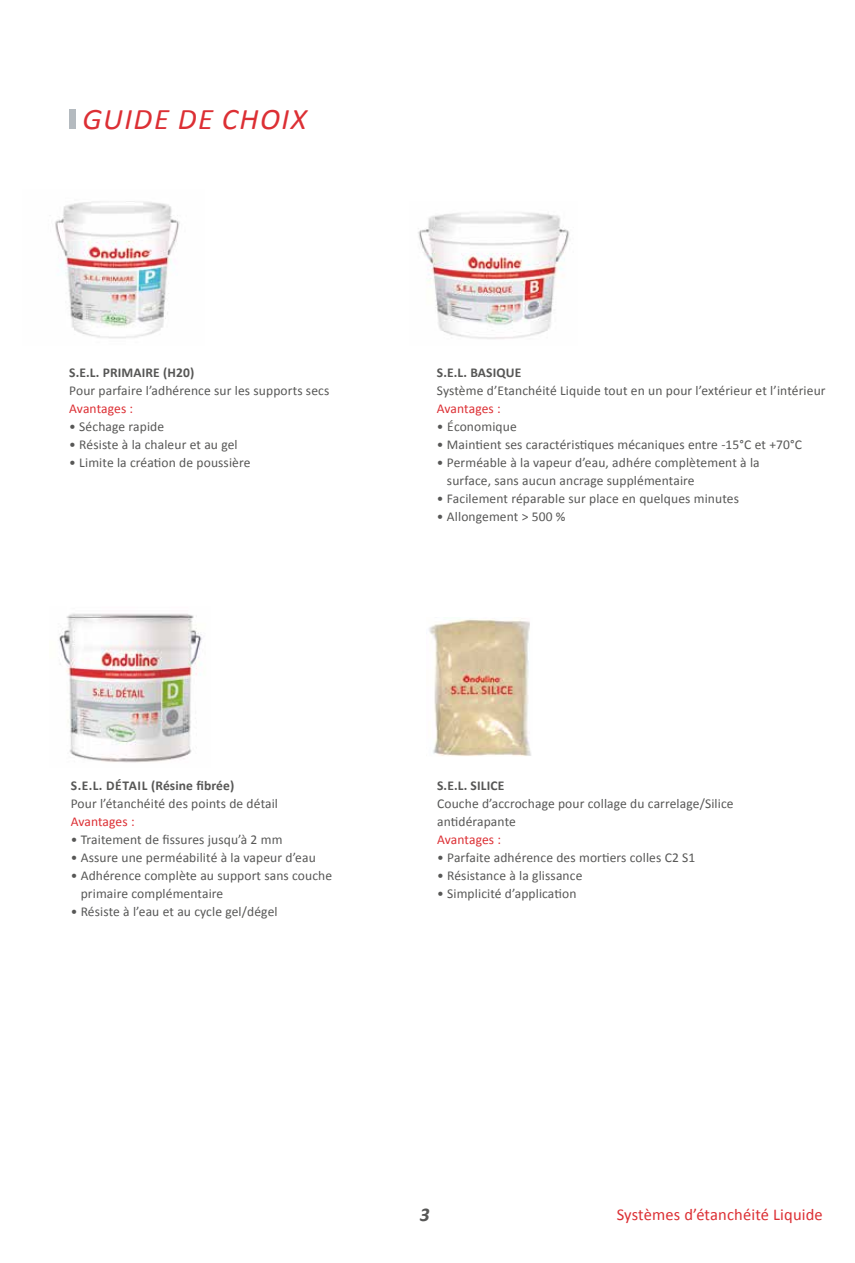
<style>
.page{position:relative;width:855px;height:1263px;background:#fff}
.page>*{position:absolute;margin:0;border:0;box-sizing:border-box;transform-origin:0 0}
.t1{font:italic 30px "Calibri";letter-spacing:.05em;color:#dc2f34}
.t2{font:italic 700 19.5px "Calibri";color:#575756}
.t3{font:16.5px "Calibri";letter-spacing:.01em;color:#dc2f34}
.t4{font:13.5px/18px "Calibri";letter-spacing:.01em;color:#575756}
.t5{font:700 13.5px "Calibri";letter-spacing:.01em;color:#575756}
.t6{font:13.5px "Calibri";color:#dc2f34}
</style>
<div class="page">
<div style="left:69px;top:110px;width:7px;height:19px;background:#b4babf"></div>
<img style="left:59px;top:613px;width:143px;height:150px">
<img style="left:55px;top:201px;width:125px;height:138px">
<img style="left:418px;top:212px;width:152px;height:127px">
<img style="left:429px;top:618px;width:102px;height:138px">
<h1 class="t1" style="left:82px;top:98px;width:226px">GUIDE DE CHOIX</h1>
<p class="t5" style="left:69px;top:364px;width:127px">S.E.L. PRIMAIRE (H20)</p>
<p class="t4" style="left:69px;top:381px;width:261px">Pour parfaire l’adhérence sur les supports secs</p>
<p class="t6" style="left:69px;top:400px;width:65px">Avantages :</p>
<p class="t4" style="left:69px;top:417px;width:96px">• Séchage rapide</p>
<p class="t4" style="left:69px;top:435px;width:170px">• Résiste à la chaleur et au gel</p>
<p class="t4" style="left:69px;top:453px;width:183px">• Limite la création de poussière</p>
<p class="t5" style="left:71px;top:777px;width:165px">S.E.L. DÉTAIL (Résine fibrée)</p>
<p class="t4" style="left:71px;top:794px;width:209px">Pour l’étanchéité des points de détail</p>
<p class="t6" style="left:71px;top:813px;width:65px">Avantages :</p>
<p class="t4" style="left:71px;top:830px;width:213px">• Traitement de fissures jusqu’à 2 mm</p>
<p class="t4" style="left:71px;top:848px;width:247px">• Assure une perméabilité à la vapeur d’eau</p>
<p class="t4" style="left:81px;top:866px;width:253px;text-indent:-10px">• Adhérence complète au support sans couche primaire complémentaire</p>
<p class="t4" style="left:71px;top:902px;width:208px">• Résiste à l’eau et au cycle gel/dégel</p>
<p class="t5" style="left:437px;top:364px;width:86px">S.E.L. BASIQUE</p>
<p class="t4" style="left:437px;top:381px;width:390px">Système d’Etanchéité Liquide tout en un pour l’extérieur et l’intérieur</p>
<p class="t6" style="left:437px;top:400px;width:65px">Avantages :</p>
<p class="t4" style="left:437px;top:417px;width:81px">• Économique</p>
<p class="t4" style="left:437px;top:435px;width:367px">• Maintient ses caractéristiques mécaniques entre -15°C et +70°C</p>
<p class="t4" style="left:447px;top:453px;width:314px;text-indent:-10px">• Perméable à la vapeur d’eau, adhére complètement à la surface, sans aucun ancrage supplémentaire</p>
<p class="t4" style="left:437px;top:489px;width:304px">• Facilement réparable sur place en quelques minutes</p>
<p class="t4" style="left:437px;top:507px;width:130px">• Allongement &gt; 500 %</p>
<p class="t5" style="left:437px;top:777px;width:69px">S.E.L. SILICE</p>
<p class="t4" style="left:437px;top:794px;width:298px">Couche d’accrochage pour collage du carrelage/Silice antidérapante</p>
<p class="t6" style="left:437px;top:831px;width:65px">Avantages :</p>
<p class="t4" style="left:437px;top:848px;width:260px">• Parfaite adhérence des mortiers colles C2 S1</p>
<p class="t4" style="left:437px;top:866px;width:147px">• Résistance à la glissance</p>
<p class="t4" style="left:437px;top:884px;width:141px">• Simplicité d’application</p>
<h2 class="t2" style="left:420px;top:1202px;width:11px">3</h2>
<p class="t3" style="left:617px;top:1204px;width:207px">Systèmes d’étanchéité Liquide</p>
</div>
